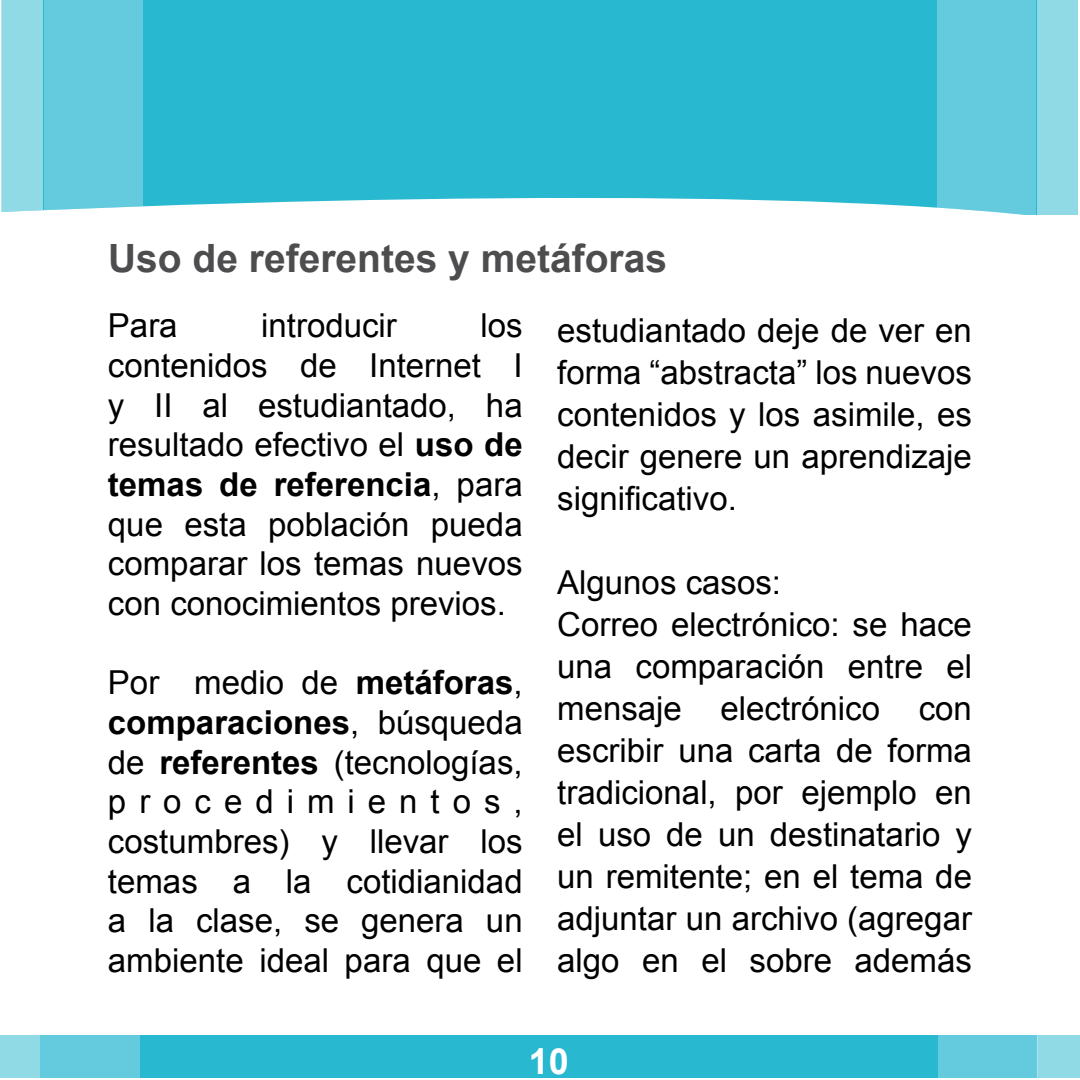
<style>
.page{position:relative;width:1080px;height:1080px;background:#fff}
.page>*{position:absolute;margin:0;border:0;box-sizing:border-box;transform-origin:0 0}
.t1{font:700 39px "Arial";color:#4d4d4f}
.t2{font:700 36px "Arial";color:#fff}
.t3{font:33px/39.6px "Arial";color:#000;text-align:justify}
.s1{font-weight:700}
</style>
<div class="page">
<div style="left:43px;top:0;width:994px;height:215px;background:#28b8d0"></div>
<div style="left:1037px;top:0;width:41px;height:215px;background:#90dae6"></div>
<div style="left:938px;top:0;width:98px;height:215px;background:#63cbdd"></div>
<div style="left:2px;top:0;width:41px;height:214px;background:#90dae6"></div>
<div style="left:44px;top:0;width:98px;height:214px;background:#63cbdd"></div>
<div style="left:0;top:1035px;width:1080px;height:43px;background:#28b8d0"></div>
<div style="left:0;top:1035px;width:40px;height:43px;background:#90dae6"></div>
<div style="left:40px;top:1035px;width:99px;height:43px;background:#63cbdd"></div>
<div style="left:1038px;top:1035px;width:42px;height:43px;background:#90dae6"></div>
<div style="left:938px;top:1035px;width:100px;height:43px;background:#63cbdd"></div>
<p class="t1" style="left:108px;top:233px;width:561px">Uso de referentes y metáforas</p>
<p class="t3" style="left:108px;top:306px;width:416px;text-indent:373px">los contenidos de Internet I y II al estudiantado, ha resultado efectivo el <span class="s1">uso de temas de referencia</span>, para que esta población pueda comparar los temas nuevos con conocimientos previos.</p>
<p class="t3" style="left:108px;top:306px;width:71px">Para</p>
<p class="t3" style="left:261px;top:306px;width:137px">introducir</p>
<p class="t3" style="left:108px;top:663px;width:416px">Por medio de <span class="s1">metáforas</span>, <span class="s1">comparaciones</span>, búsqueda de <span class="s1">referentes</span> (tecnologías, procedimientos, costumbres) y llevar los temas a la cotidianidad a la clase, se genera un ambiente ideal para que el</p>
<p class="t3" style="left:557px;top:309px;width:416px;line-height:42px">estudiantado deje de ver en forma “abstracta” los nuevos contenidos y los asimile, es decir genere un aprendizaje significativo.</p>
<p class="t3" style="left:557px;top:562px;width:416px;line-height:42px;text-align:left">Algunos casos:<br>Correo electrónico: se hace una comparación entre el mensaje electrónico con escribir una carta de forma tradicional, por ejemplo en el uso de un destinatario y un remitente; en el tema de adjuntar un archivo (agregar algo en el sobre además</p>
<p class="t2" style="left:529px;top:1037px;width:42px">10</p>
</div>
